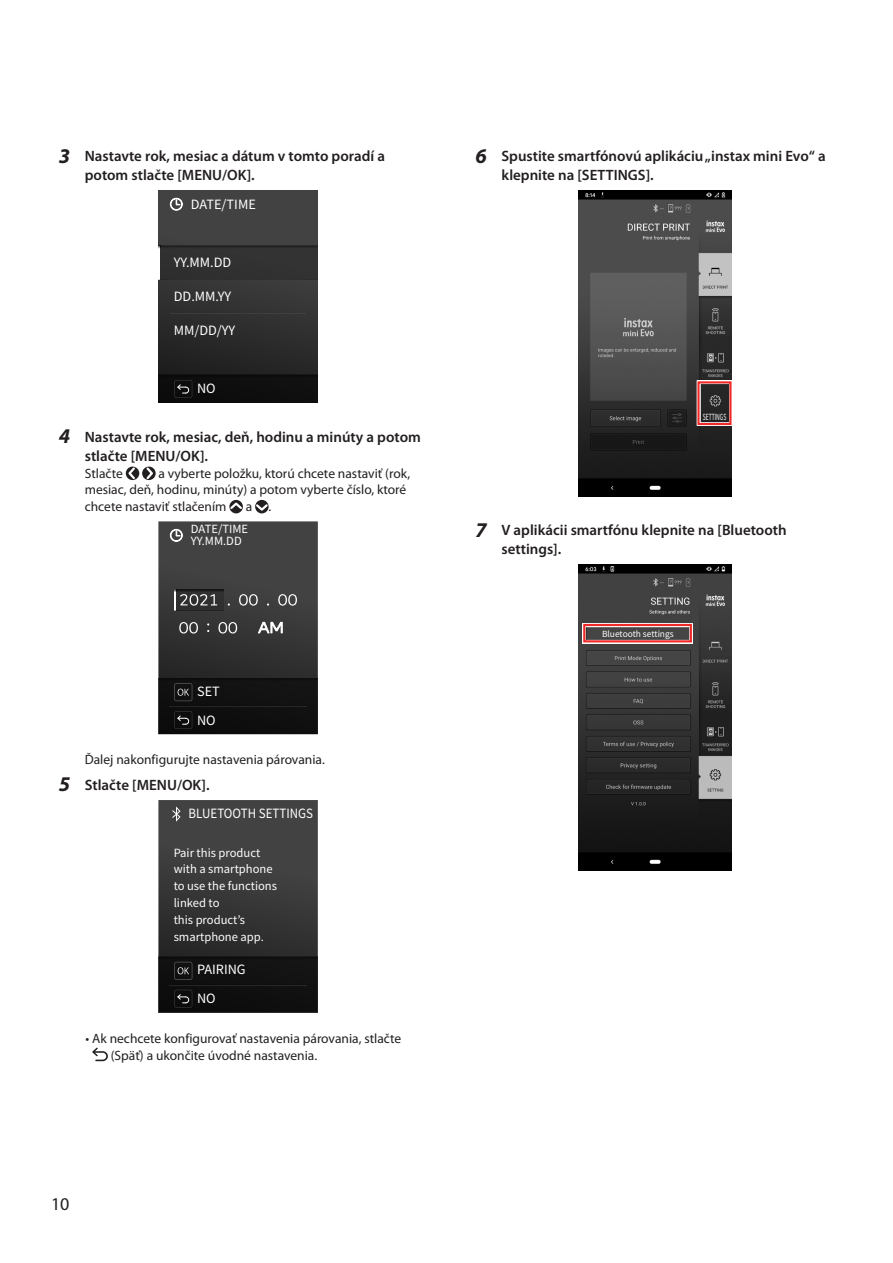
<style>
.page{position:relative;width:893px;height:1263px;background:#fff}
.page>*{position:absolute;margin:0;border:0;box-sizing:border-box;transform-origin:0 0}
.t1{font:18px "Myriad Pro";color:#231f20}
.t2{font:600 15px/18.8px "Myriad Pro";color:#231f20}
.t3{font:13.5px/16.8px "Myriad Pro";color:#231f20}
.t4{font:12.75px "Noto Sans CJK";color:#fff}
.t5{font:12.75px "Noto Sans CJK";color:#fff;scale:.91 1}
.t6{font:11.25px/16.8px "Noto Sans CJK";color:#fff}
.t7{font:8.4px "Noto Sans CJK";color:#fff}
.t8{font:8.4px "Noto Sans CJK";color:#fff;scale:.6 1}
.s1{font-weight:700;font-style:italic;font-size:21px}
</style>
<div class="page">
<svg style="left:158px;top:190px;width:160px;height:213px;background:#303030"></svg>
<svg style="left:126px;top:467px;width:13px;height:13px"></svg>
<svg style="left:127px;top:467px;width:10px;height:13px"></svg>
<svg style="left:142px;top:467px;width:14px;height:13px"></svg>
<svg style="left:144px;top:467px;width:11px;height:13px"></svg>
<div style="left:229px;top:500px;width:14px;height:13px;background:#231f20;border-radius:50%"></div>
<svg style="left:229px;top:501px;width:14px;height:10px"></svg>
<div style="left:255px;top:500px;width:14px;height:13px;background:#231f20;border-radius:50%"></div>
<svg style="left:255px;top:502px;width:14px;height:11px"></svg>
<svg style="left:158px;top:521px;width:160px;height:213px;background:#373737"></svg>
<hr style="left:169px;top:706px;width:138px;height:1px;background:#fff">
<svg style="left:158px;top:800px;width:160px;height:213px;background:#333"></svg>
<hr style="left:169px;top:984px;width:138px;height:1px;background:#000">
<hr style="left:169px;top:985px;width:138px;height:1px;background:#fff">
<svg style="left:92px;top:1048px;width:16px;height:13px"></svg>
<img style="left:578px;top:190px;width:153px;height:306px">
<svg style="left:696px;top:380px;width:36px;height:46px"></svg>
<div style="left:697px;top:381px;width:34px;height:44px;border:2px solid #ee2928"></div>
<img style="left:578px;top:564px;width:153px;height:306px">
<svg style="left:582px;top:623px;width:111px;height:20px"></svg>
<div style="left:583px;top:624px;width:109px;height:18px;border:2px solid #ee2928"></div>
<p class="t2" style="left:85px;top:147px;width:302px;text-indent:-26px"><span class="s1">3</span> Nastavte rok, mesiac a dátum v tomto poradí a potom stlačte [MENU/OK].</p>
<p class="t4" style="left:191px;top:197px;width:66px">DATE/TIME</p>
<p class="t4" style="left:174px;top:255px;width:59px">YY.MM.DD</p>
<p class="t4" style="left:174px;top:289px;width:59px">DD.MM.YY</p>
<p class="t4" style="left:174px;top:323px;width:63px">MM/DD/YY</p>
<p class="t4" style="left:197px;top:382px;width:20px">NO</p>
<p class="t2" style="left:85px;top:427px;width:338px;text-indent:-26px"><span class="s1">4</span> Nastavte rok, mesiac, deň, hodinu a minúty a potom stlačte [MENU/OK].</p>
<p class="t3" style="left:85px;top:464px;width:40px">Stlačte</p>
<p class="t3" style="left:85px;top:464px;width:327px;text-indent:74px">a vyberte položku, ktorú chcete nastaviť (rok, mesiac, deň, hodinu, minúty) a potom vyberte číslo, ktoré chcete nastaviť stlačením</p>
<p class="t3" style="left:246px;top:498px;width:27px">a .</p>
<p class="t6" style="left:191px;top:523px;width:59px;line-height:11.9px">DATE/TIME<br>YY.MM.DD</p>
<p class="t4" style="left:197px;top:684px;width:24px">SET</p>
<p class="t4" style="left:197px;top:713px;width:20px">NO</p>
<p class="t3" style="left:85px;top:751px;width:242px">Ďalej nakonfigurujte nastavenia párovania.</p>
<p class="t2" style="left:59px;top:775px;width:151px"><span class="s1">5</span> Stlačte [MENU/OK].</p>
<p class="t5" style="left:189px;top:806px;width:138px">BLUETOOTH SETTINGS</p>
<p class="t6" style="left:174px;top:844px;width:105px">Pair this product with a smartphone to use the functions linked to<br>this product’s smartphone app.</p>
<p class="t4" style="left:197px;top:962px;width:50px">PAIRING</p>
<p class="t4" style="left:197px;top:991px;width:20px">NO</p>
<p class="t3" style="left:111px;top:1030px;width:292px;text-indent:-25px">• Ak nechcete konfigurovať nastavenia párovania, stlačte (Späť) a ukončite úvodné nastavenia.</p>
<p class="t1" style="left:51px;top:1193px;width:20px">10</p>
<p class="t2" style="left:501px;top:147px;width:326px;text-indent:-26px"><span class="s1">6</span> Spustite smartfónovú aplikáciu „instax mini Evo“ a klepnite na [SETTINGS].</p>
<p class="t8" style="left:703px;top:412px;width:41px">SETTINGS</p>
<p class="t2" style="left:501px;top:521px;width:287px;text-indent:-26px"><span class="s1">7</span> V aplikácii smartfónu klepnite na [Bluetooth settings].</p>
<p class="t7" style="left:602px;top:629px;width:73px">Bluetooth settings</p>
</div>
